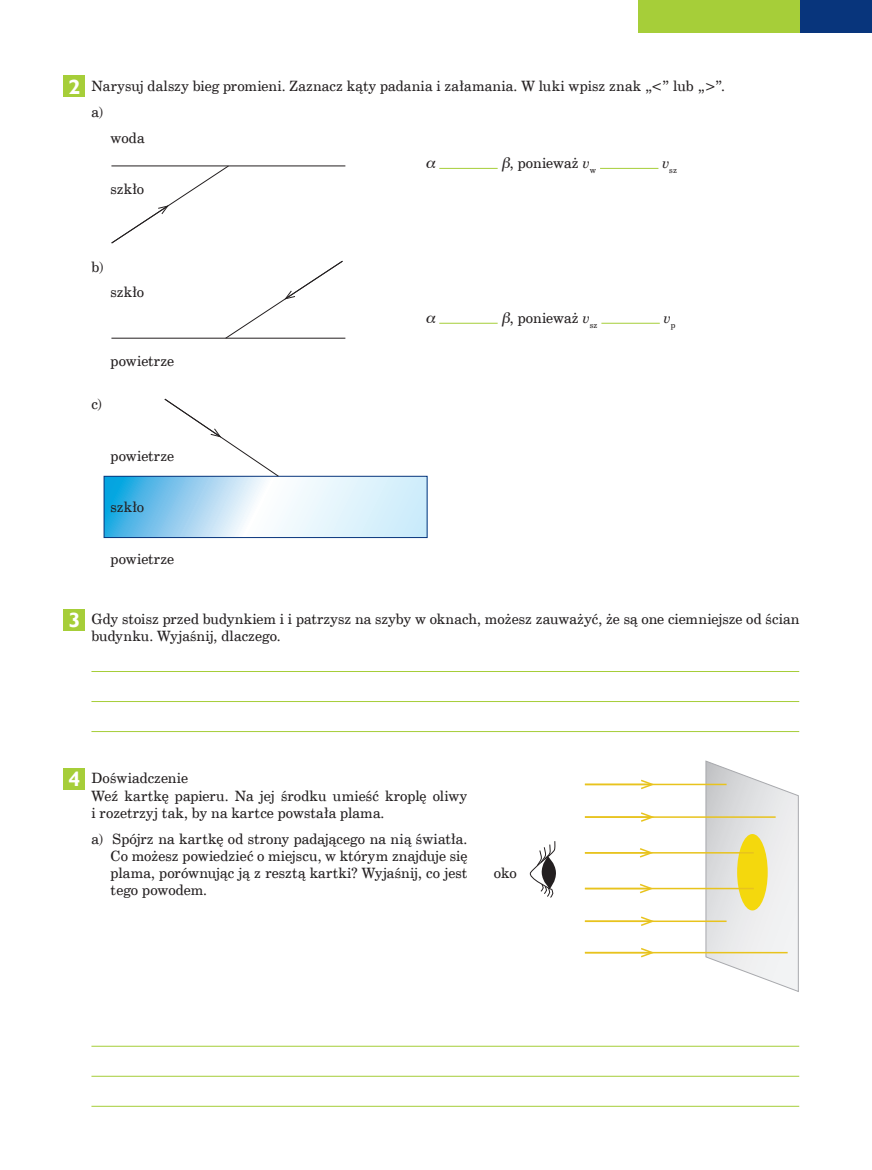
<style>
.page{position:relative;width:872px;height:1170px;background:#fff}
.page>*{position:absolute;margin:0;border:0;box-sizing:border-box;transform-origin:0 0}
.t1{font:700 21px "Humanst 521 EU";color:#fff}
.test_pkt{font:14.25px/17.2px "Cent Schbook EU";letter-spacing:.01em;color:#231f20}
.test_podpkt_wciety{font:14.25px/17.2px "Cent Schbook EU";letter-spacing:.005em;color:#231f20;text-align:justify}
.test_podpkt{font:14.25px "Cent Schbook EU";color:#231f20}
.test_podpkt-2{font:italic 14.25px "Cent Schbook EU";color:#231f20}
.test_podpkt-3{font:8.25px "Cent Schbook EU";color:#231f20}
.s1{font-style:italic}
</style>
<div class="page">
<div style="left:799px;top:0;width:73px;height:33px;background:#08357c"></div>
<div style="left:638px;top:0;width:161px;height:33px;background:#a6ce39"></div>
<svg style="left:106px;top:478px;width:319px;height:58px"></svg>
<div style="left:104px;top:476px;width:323px;height:62px;border:1px solid #08357c"></div>
<hr style="left:439px;top:168px;width:58px;height:1px;background:#a6ce39">
<hr style="left:600px;top:168px;width:58px;height:1px;background:#a6ce39">
<hr style="left:439px;top:323px;width:58px;height:1px;background:#a6ce39">
<hr style="left:601px;top:323px;width:59px;height:1px;background:#a6ce39">
<hr style="left:91px;top:671px;width:708px;height:1px;background:#a6ce39">
<hr style="left:91px;top:701px;width:708px;height:1px;background:#a6ce39">
<hr style="left:91px;top:731px;width:708px;height:1px;background:#a6ce39">
<hr style="left:91px;top:1045px;width:708px;height:1px;background:#a6ce39">
<hr style="left:91px;top:1075px;width:708px;height:1px;background:#a6ce39">
<hr style="left:91px;top:1105px;width:708px;height:1px;background:#a6ce39">
<div style="left:64px;top:76px;width:21px;height:21px;background:#a6ce39"></div>
<div style="left:64px;top:609px;width:21px;height:21px;background:#a6ce39"></div>
<div style="left:64px;top:768px;width:21px;height:21px;background:#a6ce39"></div>
<hr style="left:111px;top:165px;width:234px;height:1px;background:#231f20">
<hr style="left:111px;top:338px;width:234px;height:1px;background:#231f20">
<svg style="left:705px;top:760px;width:94px;height:232px"></svg>
<div style="left:737px;top:834px;width:30px;height:76px;background:#f4d80d;border-radius:50%"></div>
<hr style="left:585px;top:816px;width:190px;height:1px;background:#e8c31d">
<hr style="left:585px;top:852px;width:169px;height:1px;background:#e8c31d">
<hr style="left:585px;top:887px;width:169px;height:2px;background:#e8c31d">
<hr style="left:585px;top:920px;width:141px;height:1px;background:#e8c31d">
<svg style="left:641px;top:812px;width:13px;height:9px"></svg>
<hr style="left:585px;top:783px;width:141px;height:2px;background:#e8c31d">
<svg style="left:641px;top:779px;width:13px;height:10px"></svg>
<svg style="left:640px;top:848px;width:13px;height:9px"></svg>
<svg style="left:640px;top:883px;width:13px;height:10px"></svg>
<svg style="left:641px;top:916px;width:13px;height:9px"></svg>
<hr style="left:585px;top:951px;width:202px;height:2px;background:#e8c31d">
<svg style="left:641px;top:948px;width:13px;height:9px"></svg>
<svg style="left:529px;top:841px;width:27px;height:57px"></svg>
<svg style="left:164px;top:398px;width:115px;height:79px"></svg>
<svg style="left:111px;top:165px;width:118px;height:79px"></svg>
<svg style="left:225px;top:260px;width:118px;height:79px"></svg>
<p class="t1" style="left:69px;top:73px;width:13px">2</p>
<p class="test_pkt" style="left:91px;top:78px;width:635px">Narysuj dalszy bieg promieni. Zaznacz kąty padania i załamania. W luki wpisz znak „&lt;” lub „&gt;”.</p>
<p class="test_podpkt" style="left:91px;top:103px;width:14px">a)</p>
<p class="test_podpkt_wciety" style="left:111px;top:129px;width:35px">woda</p>
<p class="test_podpkt" style="left:510px;top:154px;width:88px">, ponieważ <span class="s1">v</span><sub>w</sub></p>
<p class="test_podpkt-3" style="left:662px;top:165px;width:16px"><sup>v</sup>sz</p>
<p class="test_podpkt_wciety" style="left:111px;top:181px;width:35px">szkło</p>
<p class="test_podpkt" style="left:91px;top:258px;width:14px">b)</p>
<p class="test_podpkt_wciety" style="left:111px;top:284px;width:35px">szkło</p>
<p class="test_podpkt_wciety" style="left:111px;top:353px;width:65px">powietrze</p>
<p class="test_podpkt" style="left:91px;top:395px;width:12px">c)</p>
<p class="test_podpkt_wciety" style="left:111px;top:447px;width:65px">powietrze</p>
<p class="test_podpkt_wciety" style="left:111px;top:499px;width:35px">szkło</p>
<p class="test_podpkt_wciety" style="left:111px;top:550px;width:65px">powietrze</p>
<p class="test_podpkt" style="left:510px;top:309px;width:89px">, ponieważ <span class="s1">v</span><sub>sz</sub></p>
<p class="test_podpkt-2" style="left:663px;top:309px;width:13px">v<sub>p</sub></p>
<p class="t1" style="left:69px;top:606px;width:13px">3</p>
<p class="test_pkt" style="left:91px;top:611px;width:709px">Gdy stoisz przed budynkiem i i patrzysz na szyby w oknach, możesz zauważyć, że są one ciemniejsze od ścian budynku. Wyjaśnij, dlaczego.</p>
<p class="t1" style="left:69px;top:765px;width:13px">4</p>
<p class="test_pkt" style="left:91px;top:770px;width:98px">Doświadczenie</p>
<p class="test_pkt" style="left:91px;top:787px;width:377px">Weź kartkę papieru. Na jej środku umieść kroplę oliwy i rozetrzyj tak, by na kartce powstała plama.</p>
<p class="test_podpkt_wciety" style="left:111px;top:830px;width:358px;text-indent:-19px">a) Spójrz na kartkę od strony padającego na nią światła.<br>Co możesz powiedzieć o miejscu, w którym znajduje się plama, porównując ją z resztą kartki? Wyjaśnij, co jest tego powodem.</p>
<p class="test_podpkt_wciety" style="left:494px;top:865px;width:24px">oko</p>
</div>
